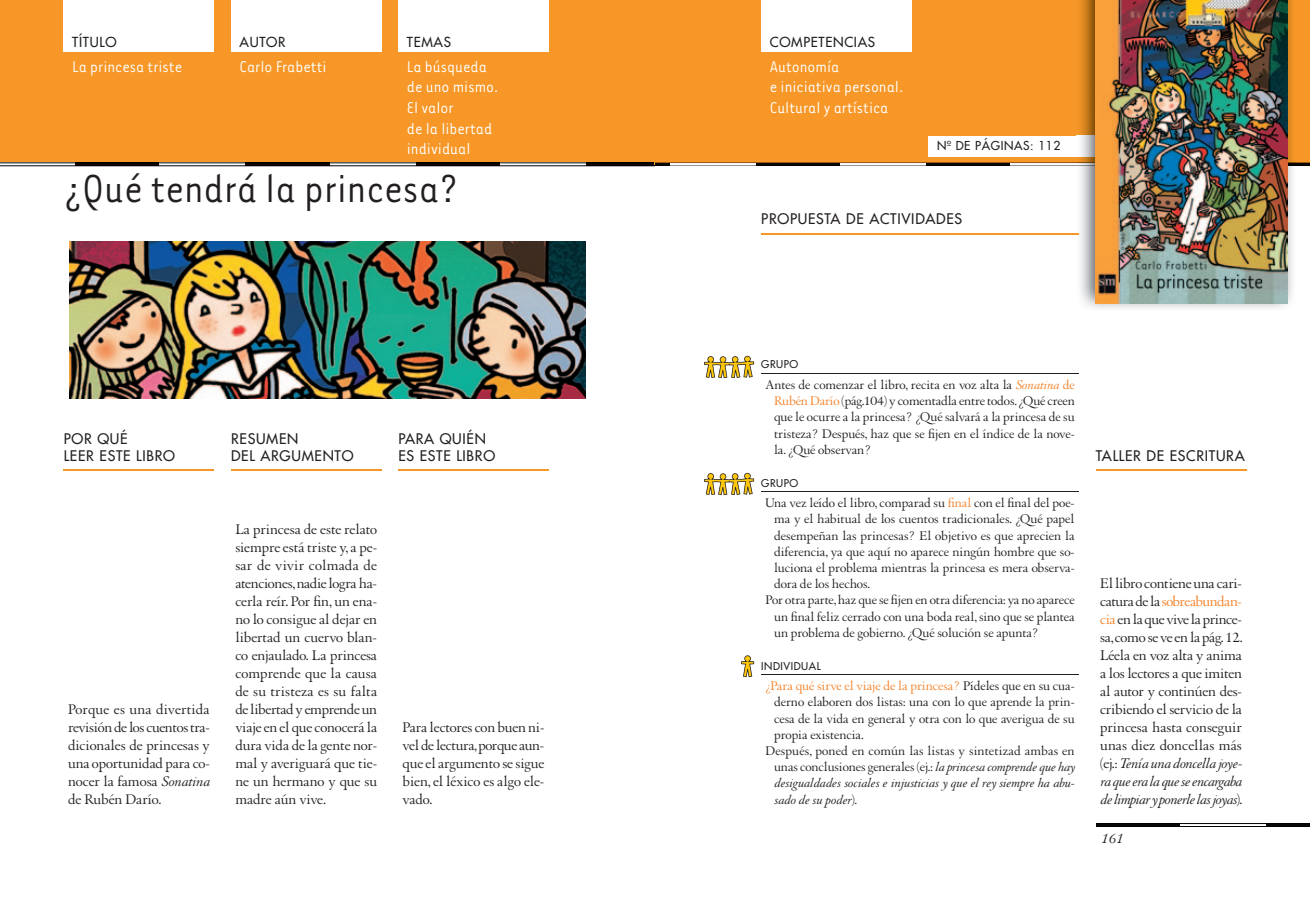
<style>
.page{position:relative;width:1310px;height:910px;background:#fff}
.page>*{position:absolute;margin:0;border:0;box-sizing:border-box;transform-origin:0 0}
.t1{font:45px "Tarzana Narrow";color:#231f20}
.t2{font:18px/20.7px "Tarzana Narrow";color:#fff}
.t3{font:15px/18px "Augereau";color:#231f20;text-align:justify}
.t4{font:italic 15px "Augereau";color:#231f20}
.t5{font:14.25px/17.1px "Futura";letter-spacing:.05em;color:#231f20}
.t6{font:13.5px/16.2px "Augereau";color:#231f20;text-align:justify}
.t7{font:italic 13.5px "Augereau";color:#231f20}
.t8{font:13.5px "Augereau";color:#f58229}
.t9{font:13.5px "Futura";letter-spacing:.05em;color:#231f20}
.t10{font:12px "Futura";letter-spacing:.05em;color:#231f20}
.t11{font:10.5px "Futura";letter-spacing:.05em;color:#231f20}
.s1{font-style:italic}
.s2{font-style:italic;color:#f58229}
.s3{color:#f58229}
.s4{color:#231f20}
.s5{font-style:normal}
</style>
<div class="page">
<div style="left:0;top:0;width:655px;height:165px;background:#f79727"></div>
<svg style="left:0;top:163px;width:655px;height:3px;background:#575655"></svg>
<div style="left:64px;top:0;width:150px;height:51px;background:#fff"></div>
<div style="left:231px;top:0;width:150px;height:51px;background:#fff"></div>
<div style="left:398px;top:0;width:151px;height:51px;background:#fff"></div>
<div style="left:655px;top:0;width:655px;height:165px;background:#f79727"></div>
<hr style="left:655px;top:163px;width:15px;height:3px;background:#0b0705">
<hr style="left:755px;top:163px;width:85px;height:3px;background:#0b0705">
<hr style="left:670px;top:163px;width:85px;height:3px;background:#fff">
<hr style="left:925px;top:163px;width:85px;height:3px;background:#0b0705">
<hr style="left:840px;top:163px;width:85px;height:3px;background:#fff">
<hr style="left:1010px;top:163px;width:85px;height:3px;background:#fff">
<hr style="left:1265px;top:163px;width:45px;height:3px;background:#0b0705">
<hr style="left:655px;top:163px;width:655px;height:1px;background:#000">
<hr style="left:655px;top:166px;width:655px;height:1px;background:#000">
<div style="left:761px;top:0;width:150px;height:51px;background:#fff"></div>
<div style="left:928px;top:136px;width:178px;height:20px;background:#fff"></div>
<svg style="left:1096px;top:823px;width:214px;height:4px"></svg>
<img style="left:1076px;top:0;width:219px;height:308px">
<img style="left:1076px;top:163px;width:219px;height:3px">
<img style="left:1076px;top:136px;width:20px;height:20px">
<img style="left:1096px;top:0;width:191px;height:304px">
<img style="left:70px;top:241px;width:515px;height:158px">
<hr style="left:64px;top:470px;width:150px;height:1px;background:#f79727">
<hr style="left:231px;top:470px;width:150px;height:1px;background:#f79727">
<hr style="left:398px;top:470px;width:151px;height:1px;background:#f79727">
<hr style="left:761px;top:233px;width:318px;height:1px;background:#f79727">
<hr style="left:1096px;top:470px;width:150px;height:1px;background:#f79727">
<svg style="left:741px;top:655px;width:13px;height:22px"></svg>
<svg style="left:704px;top:473px;width:50px;height:22px"></svg>
<svg style="left:704px;top:356px;width:50px;height:22px"></svg>
<hr style="left:761px;top:373px;width:318px;height:1px;background:#231f20">
<hr style="left:761px;top:491px;width:318px;height:1px;background:#231f20">
<hr style="left:761px;top:674px;width:318px;height:1px;background:#231f20">
<p class="t9" style="left:72px;top:33px;width:46px">TÍTULO</p>
<p class="t9" style="left:240px;top:33px;width:47px">AUTOR</p>
<p class="t9" style="left:407px;top:33px;width:46px">TEMAS</p>
<p class="t2" style="left:72px;top:55px;width:111px">La princesa triste</p>
<p class="t2" style="left:240px;top:55px;width:88px">Carlo Frabetti</p>
<p class="t2" style="left:407px;top:55px;width:94px">La búsqueda de uno mismo.<br>El valor<br>de la libertad individual</p>
<h1 class="t1" style="left:64px;top:161px;width:395px">¿Qué tendrá la princesa?</h1>
<p class="t5" style="left:64px;top:430px;width:113px">POR QUÉ<br>LEER ESTE LIBRO</p>
<p class="t5" style="left:231px;top:430px;width:124px">RESUMEN<br>DEL ARGUMENTO</p>
<p class="t5" style="left:398px;top:430px;width:98px">PARA QUIÉN<br>ES ESTE LIBRO</p>
<p class="t3" style="left:68px;top:700px;width:143px">Porque es una divertida revisión de los cuentos tra&shy;dicionales de princesas y una oportunidad para co&shy;nocer la famosa <span class="s1">Sonatina </span>de Rubén Darío.</p>
<p class="t3" style="left:235px;top:520px;width:143px">La princesa de este relato siempre está triste y, a pe&shy;sar de vivir colmada de atenciones, nadie logra ha&shy;cerla reír. Por fin, un ena&shy;no lo consigue al dejar en libertad un cuervo blan&shy;co enjaulado. La princesa comprende que la causa de su tristeza es su falta de libertad y emprende un viaje en el que conocerá la dura vida de la gente nor&shy;mal y averiguará que tie&shy;ne un hermano y que su madre aún vive.</p>
<p class="t3" style="left:403px;top:718px;width:143px">Para lectores con buen ni&shy;vel de lectura, porque aun&shy;que el argumento se sigue bien, el léxico es algo ele&shy;vado.</p>
<p class="t9" style="left:770px;top:33px;width:107px">COMPETENCIAS</p>
<p class="t2" style="left:770px;top:55px;width:136px">Autonomía<br>e iniciativa personal.<br>Cultural y artística</p>
<p class="t10" style="left:937px;top:138px;width:125px">Nº DE PÁGINAS: 112</p>
<p class="t5" style="left:761px;top:211px;width:202px">PROPUESTA DE ACTIVIDADES</p>
<p class="t11" style="left:761px;top:358px;width:38px">GRUPO</p>
<p class="t6" style="left:774px;top:376px;width:302px;text-indent:-9px">Antes de comenzar el libro, recita en voz alta la <span class="s2">Sonatina</span> <span class="s3">de Rubén Darío</span> (pág.104) y comentadla entre todos. ¿Qué creen que le ocurre a la princesa? ¿Qué salvará a la princesa de su tristeza? Después, haz que se fijen en el índice de la nove&shy;la. ¿Qué observan?</p>
<p class="t11" style="left:761px;top:476px;width:38px">GRUPO</p>
<p class="t6" style="left:765px;top:495px;width:310px">Una vez leído el libro, comparad su <span class="s3">final</span> con el final del poe-</p>
<p class="t6" style="left:774px;top:511px;width:302px">ma y el habitual de los cuentos tradicionales. ¿Qué papel</p>
<p class="t6" style="left:774px;top:527px;width:302px">desempeñan las princesas? El objetivo es que aprecien la</p>
<p class="t6" style="left:774px;top:543px;width:302px">diferencia, ya que aquí no aparece ningún hombre que so-</p>
<p class="t6" style="left:774px;top:560px;width:302px">luciona el problema mientras la princesa es mera observa-</p>
<p class="t6" style="left:774px;top:576px;width:98px">dora de los hechos.</p>
<p class="t6" style="left:765px;top:592px;width:311px">Por otra parte, haz que se fijen en otra diferencia: ya no aparece</p>
<p class="t6" style="left:774px;top:608px;width:302px">un final feliz cerrado con una boda real, sino que se plantea</p>
<p class="t6" style="left:774px;top:624px;width:266px">un problema de gobierno. ¿Qué solución se apunta?</p>
<p class="t11" style="left:761px;top:659px;width:61px">INDIVIDUAL</p>
<p class="t8" style="left:765px;top:678px;width:310px">¿Para qué sirve el viaje de la princesa? <span class="s4">Pídeles que en su cua-</span></p>
<p class="t6" style="left:774px;top:694px;width:302px">derno elaboren dos listas: una con lo que aprende la prin-</p>
<p class="t6" style="left:774px;top:710px;width:302px">cesa de la vida en general y otra con lo que averigua de su</p>
<p class="t6" style="left:774px;top:726px;width:91px">propia existencia.</p>
<p class="t6" style="left:765px;top:743px;width:311px">Después, poned en común las listas y sintetizad ambas en</p>
<p class="t6" style="left:774px;top:759px;width:302px">unas conclusiones generales (ej.: <span class="s1">la princesa comprende que hay</span></p>
<p class="t7" style="left:774px;top:775px;width:302px">desigualdades sociales e injusticias y que el rey siempre ha abu-</p>
<p class="t7" style="left:774px;top:791px;width:85px">sado de su poder<span class="s5">).</span></p>
<p class="t5" style="left:1096px;top:447px;width:150px">TALLER DE ESCRITURA</p>
<p class="t3" style="left:1100px;top:574px;width:144px">El libro contiene una cari&shy;catura de la <span class="s3">sobreabundan&shy;cia</span> en la que vive la prince&shy;sa, como se ve en la pág. 12.<br>Léela en voz alta y anima a los lectores a que imiten al autor y continúen des&shy;cribiendo el servicio de la princesa hasta conseguir unas diez doncellas más (ej.: <span class="s1">Tenía una doncella joye&shy;ra que era la que se encargaba de limpiar y ponerle las joyas</span>).</p>
<p class="t4" style="left:1100px;top:829px;width:24px">161</p>
</div>
